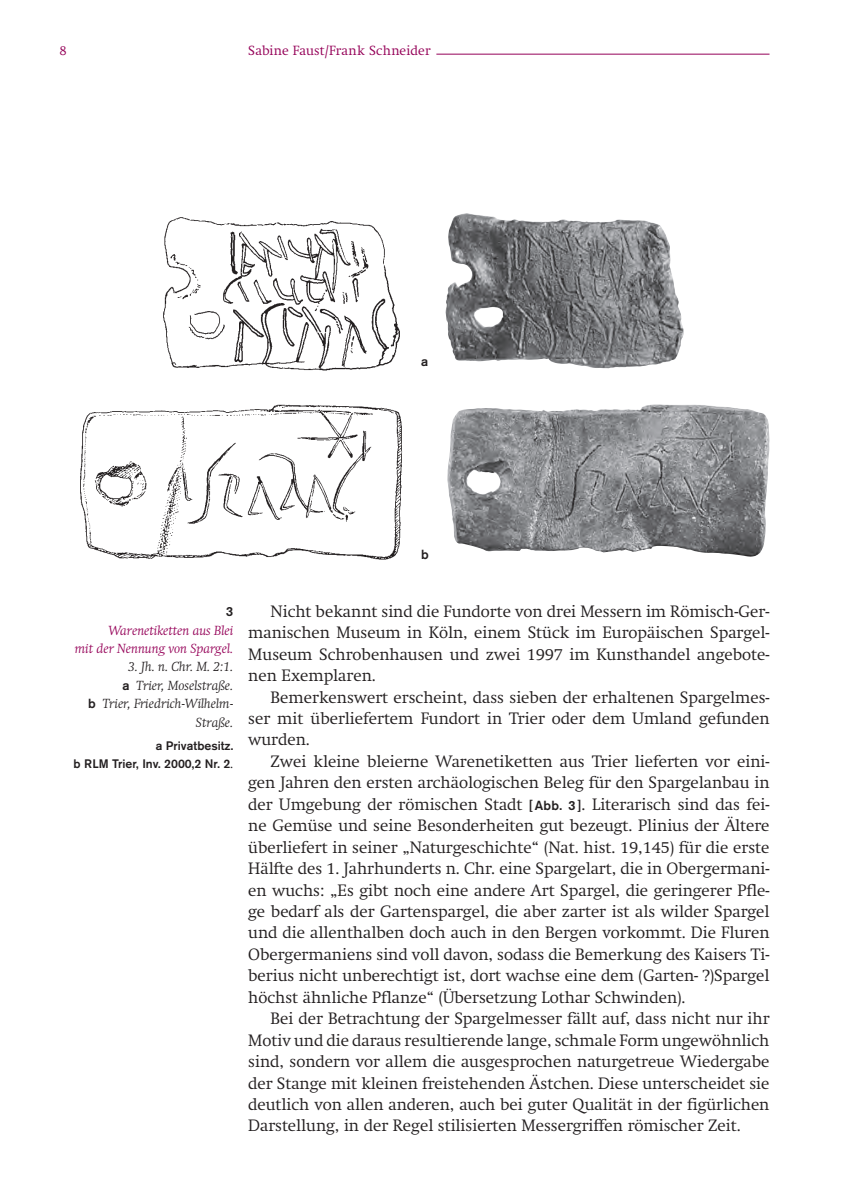
<style>
.page{position:relative;width:844px;height:1191px;background:#fff}
.page>*{position:absolute;margin:0;border:0;box-sizing:border-box;transform-origin:0 0}
.t1{font:300 16.28px/21.3px "Swift";color:#231f20;text-align:justify}
.t2{font:italic 300 13.12px/18.4px "Swift";color:#231f20;text-align:right}
.t3{font:italic 300 13.12px/18.4px "Swift";color:#950058;text-align:right}
.t4{font:300 13.12px "Swift";letter-spacing:.015em;color:#950058}
.t5{font:500 13.12px "Akzidenz Grotesk Std";color:#231f20}
.t6{font:500 12.25px/18.4px "Akzidenz Grotesk Std";color:#231f20;text-align:right}
.s1{font-family:"Akzidenz Grotesk Std";font-weight:500;font-style:normal}
.s2{font-family:"Swift";font-weight:300}
.s3{font-family:"Akzidenz Grotesk Std";font-weight:500;font-size:13.12px}
</style>
<div class="page">
<hr style="left:436px;top:54px;width:333px;height:1px;background:#950058">
<img style="left:80px;top:404px;width:323px;height:156px">
<img style="left:447px;top:404px;width:322px;height:153px">
<img style="left:163px;top:217px;width:237px;height:154px">
<img style="left:445px;top:213px;width:238px;height:155px">
<p class="t4" style="left:60px;top:42px;width:9px">8</p>
<p class="t4" style="left:248px;top:42px;width:184px">Sabine Faust/Frank Schneider</p>
<p class="t5" style="left:421px;top:353px;width:9px">a</p>
<p class="t5" style="left:421px;top:546px;width:9px">b</p>
<p class="t5" style="left:226px;top:603px;width:9px">3</p>
<p class="t3" style="left:75px;top:621px;width:160px">Warenetiketten aus Blei<br>mit der Nennung von Spargel.</p>
<p class="t2" style="left:88px;top:658px;width:147px">3. Jh. n. Chr. M. 2:1.<br><span class="s1">a</span> Trier, Moselstraße.<br><span class="s1">b</span> Trier, Friedrich-Wilhelm-<br>Straße.</p>
<p class="t6" style="left:74px;top:736px;width:161px">a Privatbesitz.<br>b RLM Trier, Inv. 2000,2 Nr. 2<span class="s2">.</span></p>
<p class="t1" style="left:248px;top:600px;width:522px;text-indent:22px">Nicht bekannt sind die Fundorte von drei Messern im Römisch-Ger&shy;manischen Museum in Köln, einem Stück im Europäischen Spargel-Museum Schrobenhausen und zwei 1997 im Kunsthandel angebote&shy;nen Exemplaren.</p>
<p class="t1" style="left:248px;top:686px;width:522px;text-indent:22px">Bemerkenswert erscheint, dass sieben der erhaltenen Spargelmes&shy;ser mit überliefertem Fundort in Trier oder dem Umland gefunden wurden.</p>
<p class="t1" style="left:248px;top:750px;width:522px;text-indent:22px">Zwei kleine bleierne Warenetiketten aus Trier lieferten vor eini&shy;gen Jahren den ersten archäologischen Beleg für den Spargelanbau in der Umgebung der römischen Stadt <span class="s3">[ Abb. 3 ]</span>. Literarisch sind das fei&shy;ne Gemüse und seine Besonderheiten gut bezeugt. Plinius der Ältere überliefert in seiner „Naturgeschichte“ (Nat. hist. 19,145) für die erste Hälfte des 1. Jahrhunderts n. Chr. eine Spargelart, die in Obergermani&shy;en wuchs: „Es gibt noch eine andere Art Spargel, die geringerer Pfle&shy;ge bedarf als der Gartenspargel, die aber zarter ist als wilder Spargel und die allenthalben doch auch in den Bergen vorkommt. Die Fluren Obergermaniens sind voll davon, sodass die Bemerkung des Kaisers Ti&shy;berius nicht unberechtigt ist, dort wachse eine dem (Garten- ?)Spargel höchst ähnliche Pflanze“ (Übersetzung Lothar Schwinden).</p>
<p class="t1" style="left:248px;top:1008px;width:522px;text-indent:22px">Bei der Betrachtung der Spargelmesser fällt auf, dass nicht nur ihr Motiv und die daraus resultierende lange, schmale Form ungewöhnlich sind, sondern vor allem die ausgesprochen naturgetreue Wiedergabe der Stange mit kleinen freistehenden Ästchen. Diese unterscheidet sie deutlich von allen anderen, auch bei guter Qualität in der figürlichen Darstellung, in der Regel stilisierten Messergriffen römischer Zeit.</p>
</div>
